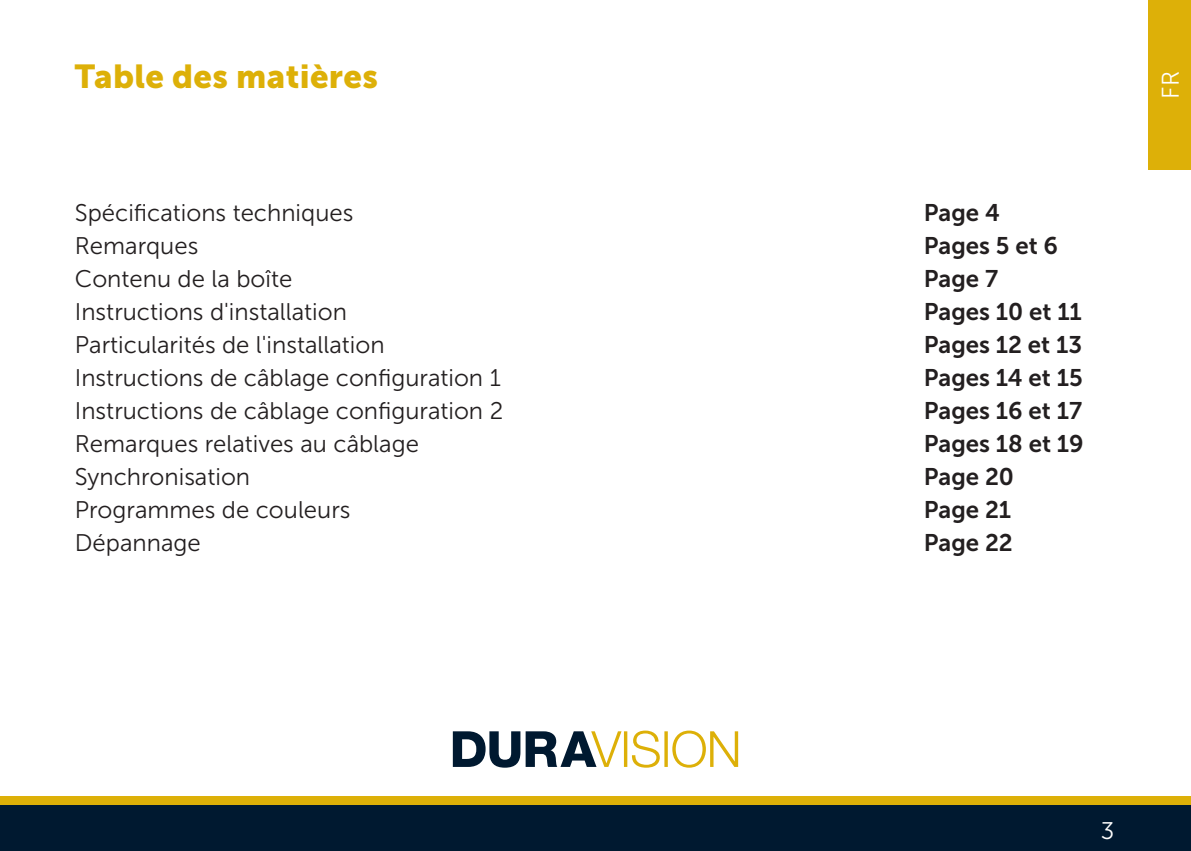
<style>
.page{position:relative;width:1191px;height:851px;background:#fff}
.page>*{position:absolute;margin:0;border:0;box-sizing:border-box;transform-origin:0 0}
.t1{font:33px "Museo Sans 900";letter-spacing:.01em;color:#ddb008}
.t2{font:24px/33px "Museo Sans 300";color:#231f20}
.t3{font:24px/33px "Museo Sans 700";color:#231f20}
.t4{font:24px "Museo Sans 300";color:#fff}
</style>
<div class="page">
<div style="left:0;top:804px;width:1191px;height:46px;background:#001930"></div>
<div style="left:0;top:795px;width:1191px;height:9px;background:#ddb008"></div>
<div style="left:1148px;top:0;width:43px;height:170px;background:#ddb008"></div>
<svg style="left:453px;top:730px;width:285px;height:37px"></svg>
<h1 class="t1" style="left:75px;top:58px;width:304px">Table des matières</h1>
<p class="t2" style="left:75px;top:196px;width:430px">Spécifications techniques<br>Remarques<br>Contenu de la boîte<br>Instructions d'installation<br>Particularités de l'installation<br>Instructions de câblage configuration 1<br>Instructions de câblage configuration 2<br>Remarques relatives au câblage<br>Synchronisation<br>Programmes de couleurs<br>Dépannage</p>
<p class="t3" style="left:924px;top:196px;width:161px">Page 4<br>Pages 5 et 6<br>Page 7<br>Pages 10 et 11<br>Pages 12 et 13<br>Pages 14 et 15<br>Pages 16 et 17<br>Pages 18 et 19<br>Page 20<br>Page 21<br>Page 22</p>
<p class="t4" style="left:1157px;top:99px;width:29px;rotate:-90deg">FR</p>
<p class="t4" style="left:1100px;top:817px;width:15px">3</p>
</div>
